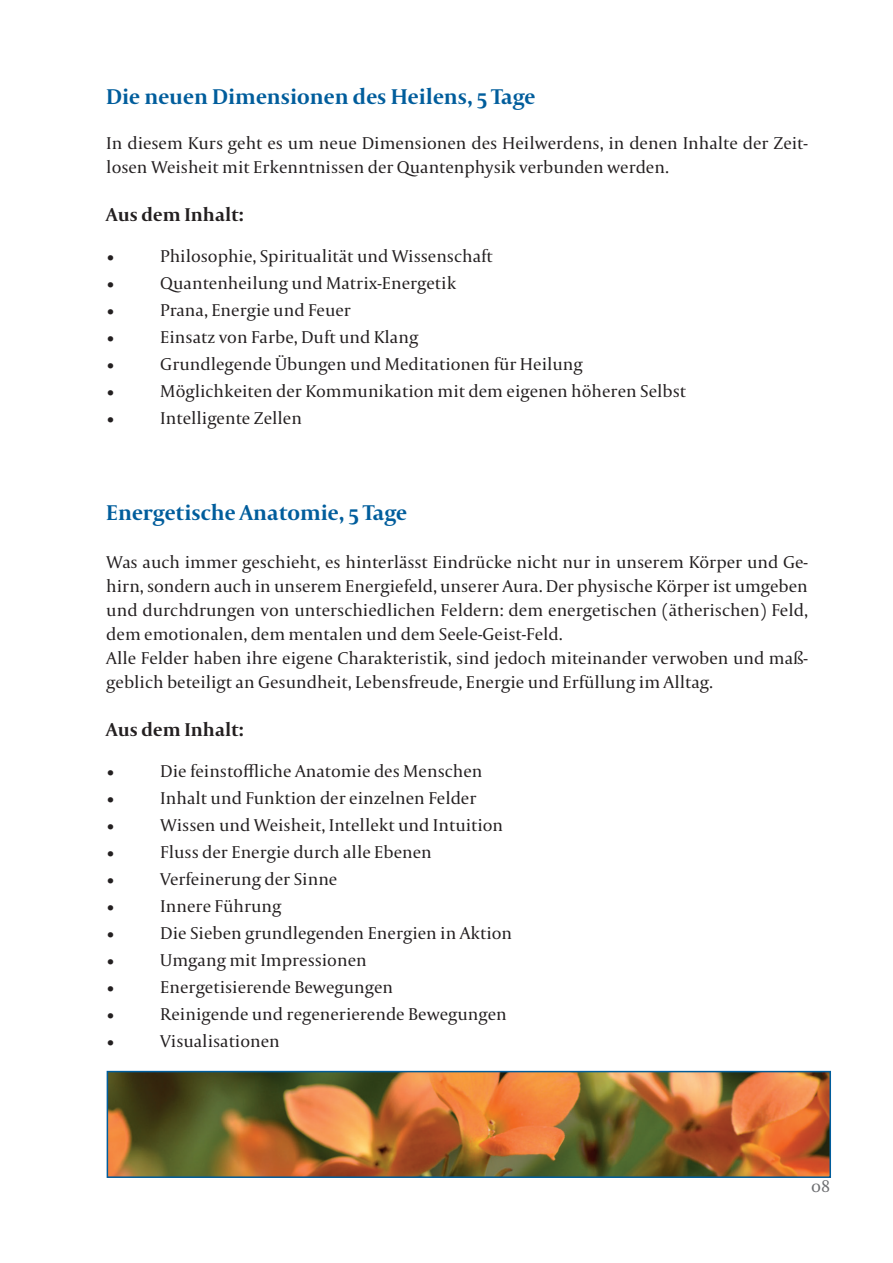
<style>
.page{position:relative;width:893px;height:1263px;background:#fff}
.page>*{position:absolute;margin:0;border:0;box-sizing:border-box;transform-origin:0 0}
.t1{font:700 22.5px "Capitolium 2";color:#005d9c}
.t2{font:700 19.5px "Capitolium 2";color:#231f20}
.t3{font:18px/24px "Capitolium 2";color:#231f20}
.t4{font:18px "Capitolium 2";color:#6c6d70}
</style>
<div class="page">
<img style="left:110px;top:1074px;width:718px;height:101px">
<div style="left:107px;top:1071px;width:724px;height:107px;border:2px solid #005d9c"></div>
<p class="t1" style="left:106px;top:81px;width:431px">Die neuen Dimensionen des Heilens, 5 Tage</p>
<p class="t3" style="left:106px;top:131px;width:703px">In diesem Kurs geht es um neue Dimensionen des Heilwerdens, in denen Inhalte der Zeit&shy;losen Weisheit mit Erkenntnissen der Quantenphysik verbunden werden.</p>
<p class="t2" style="left:106px;top:202px;width:139px">Aus dem Inhalt:</p>
<p class="t3" style="left:106px;top:244px;width:10px">•</p>
<p class="t3" style="left:160px;top:244px;width:334px">Philosophie, Spiritualität und Wissenschaft</p>
<p class="t3" style="left:106px;top:271px;width:10px">•</p>
<p class="t3" style="left:160px;top:271px;width:297px">Quantenheilung und Matrix-Energetik</p>
<p class="t3" style="left:106px;top:298px;width:10px">•</p>
<p class="t3" style="left:160px;top:298px;width:192px">Prana, Energie und Feuer</p>
<p class="t3" style="left:106px;top:325px;width:10px">•</p>
<p class="t3" style="left:160px;top:325px;width:259px">Einsatz von Farbe, Duft und Klang</p>
<p class="t3" style="left:106px;top:352px;width:10px">•</p>
<p class="t3" style="left:160px;top:352px;width:424px">Grundlegende Übungen und Meditationen für Heilung</p>
<p class="t3" style="left:106px;top:379px;width:10px">•</p>
<p class="t3" style="left:160px;top:379px;width:527px">Möglichkeiten der Kommunikation mit dem eigenen höheren Selbst</p>
<p class="t3" style="left:106px;top:406px;width:10px">•</p>
<p class="t3" style="left:160px;top:406px;width:143px">Intelligente Zellen</p>
<p class="t1" style="left:106px;top:497px;width:302px">Energetische Anatomie, 5 Tage</p>
<p class="t3" style="left:106px;top:550px;width:703px">Was auch immer geschieht, es hinterlässt Eindrücke nicht nur in unserem Körper und Ge&shy;hirn, sondern auch in unserem Energiefeld, unserer Aura. Der physische Körper ist umgeben und durchdrungen von unterschiedlichen Feldern: dem energetischen (ätherischen) Feld, dem emotionalen, dem mentalen und dem Seele-Geist-Feld.<br>Alle Felder haben ihre eigene Charakteristik, sind jedoch miteinander verwoben und maß&shy;geblich beteiligt an Gesundheit, Lebensfreude, Energie und Erfüllung im Alltag.</p>
<p class="t2" style="left:106px;top:716px;width:139px">Aus dem Inhalt:</p>
<p class="t3" style="left:106px;top:758px;width:10px">•</p>
<p class="t3" style="left:160px;top:758px;width:324px">Die feinstoffliche Anatomie des Menschen</p>
<p class="t3" style="left:106px;top:785px;width:10px">•</p>
<p class="t3" style="left:160px;top:785px;width:318px">Inhalt und Funktion der einzelnen Felder</p>
<p class="t3" style="left:106px;top:812px;width:10px">•</p>
<p class="t3" style="left:160px;top:812px;width:344px">Wissen und Weisheit, Intellekt und Intuition</p>
<p class="t3" style="left:106px;top:839px;width:10px">•</p>
<p class="t3" style="left:160px;top:839px;width:273px">Fluss der Energie durch alle Ebenen</p>
<p class="t3" style="left:106px;top:866px;width:10px">•</p>
<p class="t3" style="left:160px;top:866px;width:179px">Verfeinerung der Sinne</p>
<p class="t3" style="left:106px;top:893px;width:10px">•</p>
<p class="t3" style="left:160px;top:893px;width:123px">Innere Führung</p>
<p class="t3" style="left:106px;top:920px;width:10px">•</p>
<p class="t3" style="left:160px;top:920px;width:353px">Die Sieben grundlegenden Energien in Aktion</p>
<p class="t3" style="left:106px;top:947px;width:10px">•</p>
<p class="t3" style="left:160px;top:947px;width:208px">Umgang mit Impressionen</p>
<p class="t3" style="left:106px;top:974px;width:10px">•</p>
<p class="t3" style="left:160px;top:974px;width:234px">Energetisierende Bewegungen</p>
<p class="t3" style="left:106px;top:1001px;width:10px">•</p>
<p class="t3" style="left:160px;top:1001px;width:348px">Reinigende und regenerierende Bewegungen</p>
<p class="t3" style="left:106px;top:1028px;width:10px">•</p>
<p class="t3" style="left:160px;top:1028px;width:121px">Visualisationen</p>
<p class="t4" style="left:811px;top:1174px;width:21px">08</p>
</div>
